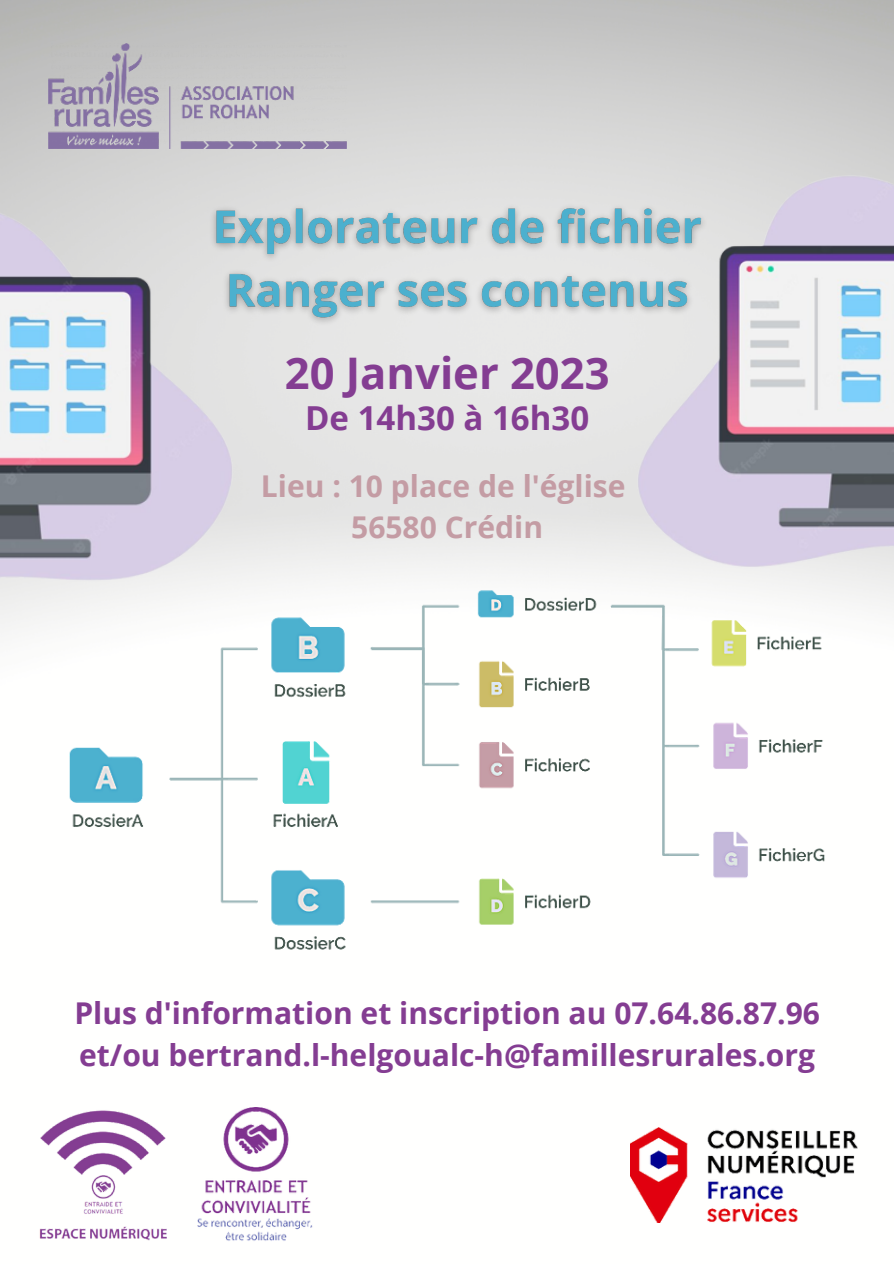
<style>
.page{position:relative;width:894px;height:1264px;background:#fff}
.page>*{position:absolute;margin:0;border:0;box-sizing:border-box;transform-origin:0 0}
.t1{font:700 43.5px "Open Sans";color:#843d92}
.t2{font:700 33px "Open Sans";color:#843d92}
.t3{font:700 30px/41.7px "Open Sans";color:#843d92}
.t4{font:700 30px/41.7px "Open Sans";color:#c49ca4;text-align:center}
</style>
<div class="page">
<img style="left:0;top:0;width:893px;height:1227px">
<img style="left:48px;top:44px;width:299px;height:105px">
<img style="left:36px;top:1107px;width:134px;height:134px">
<img style="left:198px;top:1107px;width:117px;height:134px">
<img style="left:630px;top:1127px;width:227px;height:95px">
<img style="left:0;top:570px;width:893px;height:400px">
<img style="left:273px;top:185px;width:323px;height:149px">
<img style="left:0;top:120px;width:273px;height:564px">
<img style="left:596px;top:89px;width:297px;height:564px">
<h1 class="t1" style="left:285px;top:342px;width:326px">20 Janvier 2023</h1>
<p class="t2" style="left:305px;top:395px;width:285px">De 14h30 à 16h30</p>
<p class="t4" style="left:261px;top:464px;width:366px">Lieu : 10 place de l'église<br>56580 Crédin</p>
<p class="t3" style="left:74px;top:991px;width:747px">Plus d'information et inscription au 07.64.86.87.96 et/ou bertrand.l-helgoualc-h@famillesrurales.org</p>
</div>
